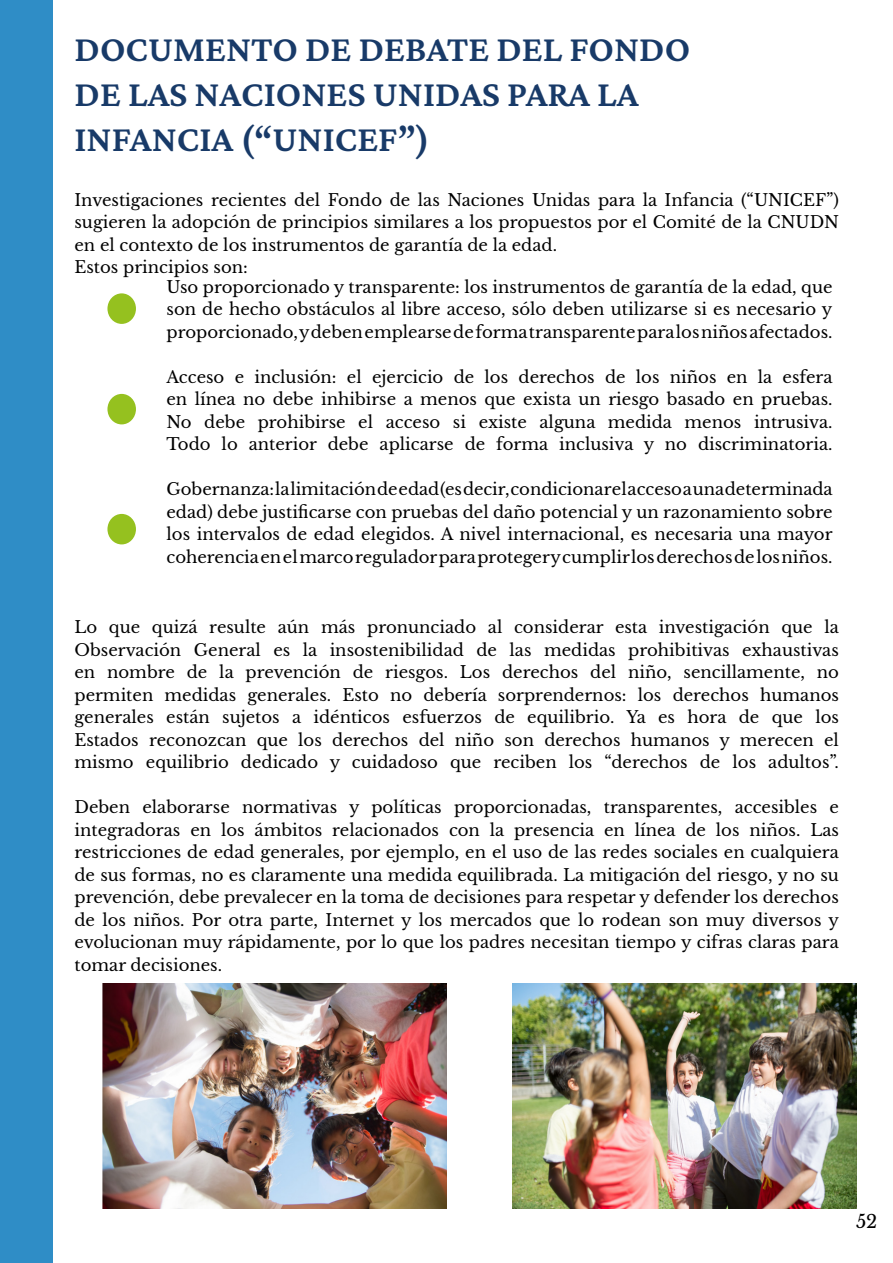
<style>
.page{position:relative;width:893px;height:1263px;background:#fff}
.page>*{position:absolute;margin:0;border:0;box-sizing:border-box;transform-origin:0 0}
.texto_azul_oscuro{font:600 37.5px/45px "Crimson Pro";color:#183a68}
.t1{font:18px "Libre Baskerville";color:#000}
.texto_normal{font:16.5px/22.5px "Libre Baskerville";color:#000;text-align:justify}
</style>
<div class="page">
<div style="left:0;top:0;width:53px;height:1263px;background:#2f8dc6"></div>
<img style="left:103px;top:984px;width:343px;height:224px">
<img style="left:512px;top:984px;width:344px;height:224px">
<div style="left:107px;top:514px;width:29px;height:30px;background:#95c11f;border-radius:50%"></div>
<div style="left:107px;top:394px;width:29px;height:30px;background:#95c11f;border-radius:50%"></div>
<div style="left:107px;top:293px;width:29px;height:31px;background:#95c11f;border-radius:50%"></div>
<p class="texto_azul_oscuro" style="left:74px;top:26px;width:617px">DOCUMENTO DE DEBATE DEL FONDO<br>DE LAS NACIONES UNIDAS PARA LA</p>
<p class="texto_azul_oscuro" style="left:74px;top:116px;width:357px">INFANCIA (“UNICEF”)</p>
<p class="texto_normal" style="left:74px;top:189px;width:766px">Investigaciones recientes del Fondo de las Naciones Unidas para la Infancia (“UNICEF”) sugieren la adopción de principios similares a los propuestos por el Comité de la CNUDN en el contexto de los instrumentos de garantía de la edad.</p>
<p class="texto_normal" style="left:74px;top:256px;width:175px">Estos principios son:</p>
<p class="texto_normal" style="left:166px;top:276px;width:668px">Uso proporcionado y transparente: los instrumentos de garantía de la edad, que son de hecho obstáculos al libre acceso, sólo deben utilizarse si es necesario y proporcionado, y deben emplearse de forma transparente para los niños afectados.</p>
<p class="texto_normal" style="left:166px;top:366px;width:668px">Acceso e inclusión: el ejercicio de los derechos de los niños en la esfera en línea no debe inhibirse a menos que exista un riesgo basado en pruebas.<br>No debe prohibirse el acceso si existe alguna medida menos intrusiva.<br>Todo lo anterior debe aplicarse de forma inclusiva y no discriminatoria.</p>
<p class="texto_normal" style="left:166px;top:478px;width:668px">Gobernanza: la limitación de edad (es decir, condicionar el acceso a una determinada edad) debe justificarse con pruebas del daño potencial y un razonamiento sobre los intervalos de edad elegidos. A nivel internacional, es necesaria una mayor coherencia en el marco regulador para proteger y cumplir los derechos de los niños.</p>
<p class="texto_normal" style="left:74px;top:616px;width:766px">Lo que quizá resulte aún más pronunciado al considerar esta investigación que la Observación General es la insostenibilidad de las medidas prohibitivas exhaustivas en nombre de la prevención de riesgos. Los derechos del niño, sencillamente, no permiten medidas generales. Esto no debería sorprendernos: los derechos humanos generales están sujetos a idénticos esfuerzos de equilibrio. Ya es hora de que los Estados reconozcan que los derechos del niño son derechos humanos y merecen el mismo equilibrio dedicado y cuidadoso que reciben los “derechos de los adultos”.</p>
<p class="texto_normal" style="left:74px;top:796px;width:766px">Deben elaborarse normativas y políticas proporcionadas, transparentes, accesibles e integradoras en los ámbitos relacionados con la presencia en línea de los niños. Las restricciones de edad generales, por ejemplo, en el uso de las redes sociales en cualquiera de sus formas, no es claramente una medida equilibrada. La mitigación del riesgo, y no su prevención, debe prevalecer en la toma de decisiones para respetar y defender los derechos de los niños. Por otra parte, Internet y los mercados que lo rodean son muy diversos y evolucionan muy rápidamente, por lo que los padres necesitan tiempo y cifras claras para tomar decisiones.</p>
<p class="t1" style="left:856px;top:1210px;width:23px">52</p>
</div>
